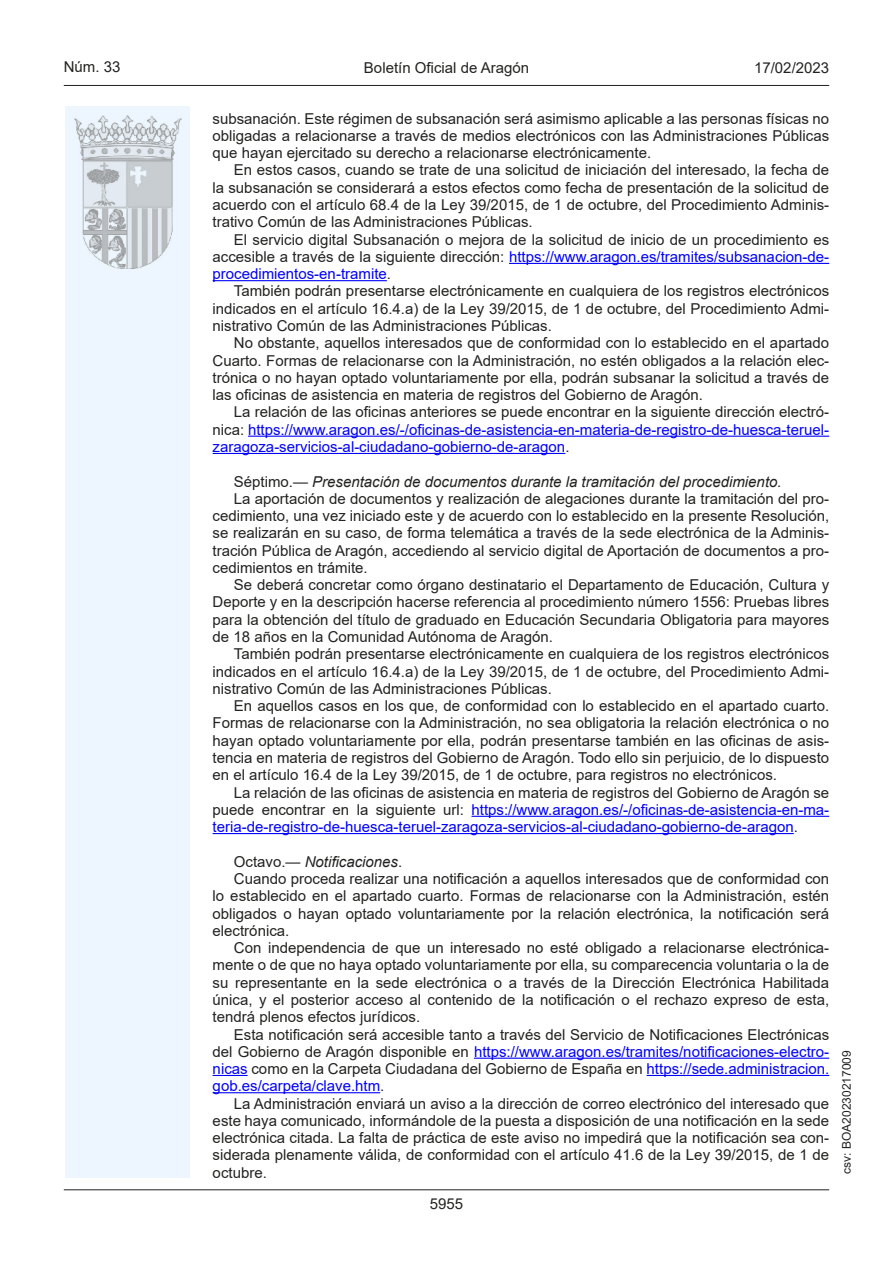
<style>
.page{position:relative;width:893px;height:1263px;background:#fff}
.page>*{position:absolute;margin:0;border:0;box-sizing:border-box;transform-origin:0 0}
.inicio_de_parrafo{font:15px/17.2px "Arial";color:#222221;text-align:justify}
.inicio_de_parrafo-2{font:15px/17.2px "Arial";color:#0000fa;text-align:justify}
.inicio_de_parrafo-3{font:italic 15px "Arial";color:#222221}
.inicio_de_parrafo-4{font:15px "Arial Italic MT2";color:#222221}
.estilo_head-c{font:15px "Arial";color:#222221}
.estilo_head-d{font:15px "Arial MT2";color:#222221}
.estilo_head-i{font:15px "Arial MT2";color:#222221}
.numero_pagina{font:15px "Arial MT2";color:#222221}
.estilo_head-i-2{font:12px "Arial MT2";color:#222221}
.s1{color:#0000fa}
.s2{font-family:"Arial MT2"}
.s3{color:#222221}
.s4{font-family:"Arial MT2";color:#222221}
.s5{font-style:normal}
.s6{font-family:"Arial"}
</style>
<div class="page">
<div style="left:65px;top:106px;width:125px;height:1072px;background:#edf6fe"></div>
<img style="left:75px;top:115px;width:106px;height:153px">
<hr style="left:64px;top:85px;width:765px;height:1px;background:#222221">
<hr style="left:64px;top:1189px;width:765px;height:1px;background:#222221">
<hr style="left:509px;top:263px;width:320px;height:1px;background:#0000fa">
<hr style="left:213px;top:280px;width:174px;height:1px;background:#0000fa">
<hr style="left:248px;top:436px;width:581px;height:1px;background:#0000fa">
<hr style="left:213px;top:453px;width:352px;height:1px;background:#0000fa">
<hr style="left:471px;top:816px;width:358px;height:1px;background:#0000fa">
<hr style="left:213px;top:833px;width:581px;height:1px;background:#0000fa">
<hr style="left:474px;top:1058px;width:355px;height:1px;background:#0000fa">
<hr style="left:213px;top:1075px;width:35px;height:1px;background:#0000fa">
<hr style="left:647px;top:1075px;width:182px;height:1px;background:#0000fa">
<hr style="left:213px;top:1092px;width:167px;height:1px;background:#0000fa">
<p class="estilo_head-i" style="left:64px;top:57px;width:58px">Núm. 33</p>
<p class="estilo_head-c" style="left:364px;top:57px;width:167px">Boletín Oficial de Aragón</p>
<p class="estilo_head-d" style="left:754px;top:57px;width:77px">17/02/2023</p>
<p class="inicio_de_parrafo" style="left:213px;top:110px;width:618px">subsanación. Este régimen de subsanación será asimismo aplicable a las personas físicas no obligadas a relacionarse a través de medios electrónicos con las Administraciones Públicas que hayan ejercitado su derecho a relacionarse electrónicamente.</p>
<p class="inicio_de_parrafo" style="left:213px;top:161px;width:618px;text-indent:21px">En estos casos, cuando se trate de una solicitud de iniciación del interesado, la fecha de la subsanación se considerará a estos efectos como fecha de presentación de la solicitud de acuerdo con el artículo 68.4 de la Ley 39/2015, de 1 de octubre, del Procedimiento Adminis&shy;trativo Común de las Administraciones Públicas.</p>
<p class="inicio_de_parrafo" style="left:213px;top:231px;width:618px;text-indent:21px">El servicio digital Subsanación o mejora de la solicitud de inicio de un procedimiento es accesible a través de la siguiente dirección: <span class="s1">https://www.aragon.es/tramites/subsanacion-de&shy;procedimientos-en-tramite</span><span class="s2">.</span></p>
<p class="inicio_de_parrafo" style="left:213px;top:282px;width:618px;text-indent:21px">También podrán presentarse electrónicamente en cualquiera de los registros electrónicos indicados en el artículo 16.4.a) de la Ley 39/2015, de 1 de octubre, del Procedimiento Admi&shy;nistrativo Común de las Administraciones Públicas.</p>
<p class="inicio_de_parrafo" style="left:213px;top:334px;width:618px;text-indent:21px">No obstante, aquellos interesados que de conformidad con lo establecido en el apartado Cuarto. Formas de relacionarse con la Administración, no estén obligados a la relación elec&shy;trónica o no hayan optado voluntariamente por ella, podrán subsanar la solicitud a través de las oficinas de asistencia en materia de registros del Gobierno de Aragón.</p>
<p class="inicio_de_parrafo-2" style="left:213px;top:403px;width:618px;text-indent:21px"><span class="s3">La relación de las oficinas anteriores se puede encontrar en la siguiente dirección electró&shy;nica:</span> https://www.aragon.es/-/oficinas-de-asistencia-en-materia-de-registro-de-huesca-teruel&shy;zaragoza-servicios-al-ciudadano-gobierno-de-aragon<span class="s4">.</span></p>
<p class="inicio_de_parrafo-3" style="left:234px;top:471px;width:549px"><span class="s5">Séptimo.—</span> Presentación de documentos durante la tramitación del procedimiento.</p>
<p class="inicio_de_parrafo" style="left:213px;top:490px;width:618px;text-indent:21px">La aportación de documentos y realización de alegaciones durante la tramitación del pro&shy;cedimiento, una vez iniciado este y de acuerdo con lo establecido en la presente Resolución, se realizarán en su caso, de forma telemática a través de la sede electrónica de la Adminis&shy;tración Pública de Aragón, accediendo al servicio digital de Aportación de documentos a pro&shy;cedimientos en trámite.</p>
<p class="inicio_de_parrafo" style="left:213px;top:576px;width:618px;text-indent:21px">Se deberá concretar como órgano destinatario el Departamento de Educación, Cultura y Deporte y en la descripción hacerse referencia al procedimiento número 1556: Pruebas libres para la obtención del título de graduado en Educación Secundaria Obligatoria para mayores de 18 años en la Comunidad Autónoma de Aragón.</p>
<p class="inicio_de_parrafo" style="left:213px;top:645px;width:618px;text-indent:21px">También podrán presentarse electrónicamente en cualquiera de los registros electrónicos indicados en el artículo 16.4.a) de la Ley 39/2015, de 1 de octubre, del Procedimiento Admi&shy;nistrativo Común de las Administraciones Públicas.</p>
<p class="inicio_de_parrafo" style="left:213px;top:697px;width:618px;text-indent:21px">En aquellos casos en los que, de conformidad con lo establecido en el apartado cuarto.<br>Formas de relacionarse con la Administración, no sea obligatoria la relación electrónica o no hayan optado voluntariamente por ella, podrán presentarse también en las oficinas de asis&shy;tencia en materia de registros del Gobierno de Aragón. Todo ello sin perjuicio, de lo dispuesto en el artículo 16.4 de la Ley 39/2015, de 1 de octubre, para registros no electrónicos.</p>
<p class="inicio_de_parrafo-2" style="left:213px;top:783px;width:618px;text-indent:21px"><span class="s3">La relación de las oficinas de asistencia en materia de registros del Gobierno de Aragón se puede encontrar en la siguiente url:</span> https://www.aragon.es/-/oficinas-de-asistencia-en-ma&shy;teria-de-registro-de-huesca-teruel-zaragoza-servicios-al-ciudadano-gobierno-de-aragon<span class="s4">.</span></p>
<p class="inicio_de_parrafo-4" style="left:234px;top:852px;width:170px"><span class="s6">Octavo.—</span> Notificaciones<span class="s2">.</span></p>
<p class="inicio_de_parrafo" style="left:213px;top:870px;width:618px;text-indent:21px">Cuando proceda realizar una notificación a aquellos interesados que de conformidad con lo establecido en el apartado cuarto. Formas de relacionarse con la Administración, estén obligados o hayan optado voluntariamente por la relación electrónica, la notificación será electrónica.</p>
<p class="inicio_de_parrafo" style="left:213px;top:939px;width:618px;text-indent:21px">Con independencia de que un interesado no esté obligado a relacionarse electrónica&shy;mente o de que no haya optado voluntariamente por ella, su comparecencia voluntaria o la de su representante en la sede electrónica o a través de la Dirección Electrónica Habilitada única, y el posterior acceso al contenido de la notificación o el rechazo expreso de esta, tendrá plenos efectos jurídicos.</p>
<p class="inicio_de_parrafo" style="left:213px;top:1025px;width:618px;text-indent:21px">Esta notificación será accesible tanto a través del Servicio de Notificaciones Electrónicas del Gobierno de Aragón disponible en <span class="s1">https://www.aragon.es/tramites/notificaciones-electro&shy;nicas</span> como en la Carpeta Ciudadana del Gobierno de España en <span class="s1">https://sede.administracion. gob.es/carpeta/clave.htm</span><span class="s2">.</span></p>
<p class="inicio_de_parrafo" style="left:213px;top:1095px;width:618px;text-indent:21px">La Administración enviará un aviso a la dirección de correo electrónico del interesado que este haya comunicado, informándole de la puesta a disposición de una notificación en la sede electrónica citada. La falta de práctica de este aviso no impedirá que la notificación sea con&shy;siderada plenamente válida, de conformidad con el artículo 41.6 de la Ley 39/2015, de 1 de octubre.</p>
<p class="numero_pagina" style="left:430px;top:1193px;width:35px">5955</p>
<p class="estilo_head-i-2" style="left:838px;top:1174px;width:125px;rotate:-90deg">csv: BOA20230217009</p>
</div>
